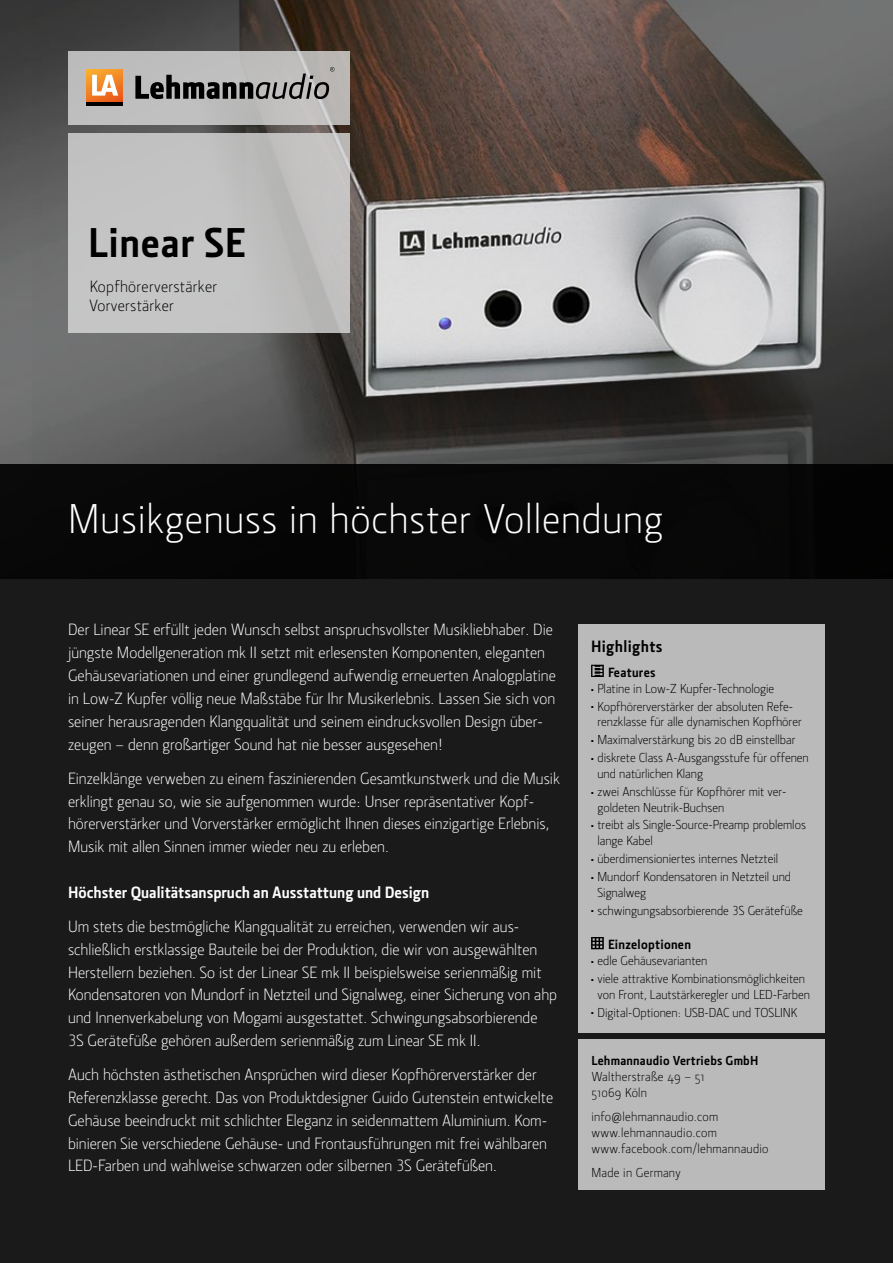
<style>
.page{position:relative;width:893px;height:1263px;background:#fff}
.page>*{position:absolute;margin:0;border:0;box-sizing:border-box;transform-origin:0 0}
.t1{font:300 42px "Section";letter-spacing:.02em;color:#fff}
.t2{font:700 42px "Section";letter-spacing:.02em;color:#000}
.t3{font:300 16.5px/22.8px "Section";color:#fff}
.t4{font:700 16.5px "Section";color:#fff}
.t5{font:300 16.5px/19.8px "Section";letter-spacing:.02em;color:#000}
.t6{font:700 16.5px "Section";letter-spacing:.02em;color:#000}
.t7{font:700 13.5px "Section";letter-spacing:.02em;color:#000}
.t8{font:300 13.2px/15.8px "Section";color:#000}
.t9{font:300 13.2px/15.8px "Section";letter-spacing:.02em;color:#000}
.t10{font:700 13.2px "Section";letter-spacing:.02em;color:#000}
.t11{font:300 3.9px "Section";color:#000}
.s1{font-family:"Section Light Caps";font-weight:400}
</style>
<div class="page">
<img style="left:0;top:0;width:893px;height:464px">
<div style="left:0;top:464px;width:893px;height:799px;background:linear-gradient(to bottom,#101010,#1f1f1f)"></div>
<div style="left:68px;top:134px;width:282px;height:199px;background:linear-gradient(to right,#c5c5c5,#bebdbd)"></div>
<div style="left:68px;top:51px;width:282px;height:74px;background:#bebdbd"></div>
<svg style="left:86px;top:69px;width:37px;height:32px"></svg>
<svg style="left:92px;top:75px;width:26px;height:21px"></svg>
<svg style="left:135px;top:67px;width:199px;height:32px"></svg>
<hr style="left:86px;top:102px;width:37px;height:4px;background:#000">
<div style="left:578px;top:624px;width:247px;height:408px;background:#bababa"></div>
<svg style="left:591px;top:665px;width:13px;height:12px"></svg>
<svg style="left:591px;top:937px;width:13px;height:12px"></svg>
<div style="left:578px;top:1039px;width:247px;height:151px;background:#bababa"></div>
<h1 class="t2" style="left:88px;top:218px;width:159px">Linear SE</h1>
<p class="t5" style="left:89px;top:276px;width:130px">Kopfhörerverstärker<br>Vorverstärker</p>
<h1 class="t1" style="left:68px;top:495px;width:596px">Musikgenuss in höchster Vollendung</h1>
<p class="t3" style="left:68px;top:618px;width:489px">Der Linear SE erfüllt jeden Wunsch selbst anspruchsvollster Musikliebhaber. Die jüngste Modellgeneration mk II setzt mit erlesensten Komponenten, eleganten Gehäusevariationen und einer grundlegend aufwendig erneuerten Analogplatine in Low-Z Kupfer völlig neue Maßstäbe für Ihr Musikerlebnis. Lassen Sie sich von seiner herausragenden Klangqualität und seinem eindrucksvollen Design über&shy;zeugen – denn großartiger Sound hat nie besser ausgesehen!</p>
<p class="t3" style="left:68px;top:767px;width:493px">Einzelklänge verweben zu einem faszinierenden Gesamtkunstwerk und die Musik erklingt genau so, wie sie aufgenommen wurde: Unser repräsentativer Kopf&shy;hörerverstärker und Vorverstärker ermöglicht Ihnen dieses einzigartige Erlebnis, Musik mit allen Sinnen immer wieder neu zu erleben.</p>
<p class="t4" style="left:68px;top:882px;width:363px">Höchster Qualitätsanspruch an Ausstattung und Design</p>
<p class="t3" style="left:68px;top:915px;width:490px">Um stets die bestmögliche Klangqualität zu erreichen, verwenden wir aus&shy;schließlich erstklassige Bauteile bei der Produktion, die wir von ausgewählten Herstellern beziehen. So ist der Linear SE mk II beispielsweise serienmäßig mit Kondensatoren von Mundorf in Netzteil und Signalweg, einer Sicherung von ahp und Innenverkabelung von Mogami ausgestattet. Schwingungsabsorbierende <span class="s1">3S</span> Gerätefüße gehören außerdem serienmäßig zum Linear SE mk II.</p>
<p class="t3" style="left:68px;top:1063px;width:487px">Auch höchsten ästhetischen Ansprüchen wird dieser Kopfhörerverstärker der Referenzklasse gerecht. Das von Produktdesigner Guido Gutenstein entwickelte Gehäuse beeindruckt mit schlichter Eleganz in seidenmattem Aluminium. Kom&shy;binieren Sie verschiedene Gehäuse- und Frontausführungen mit frei wählbaren LED-Farben und wahlweise schwarzen oder silbernen <span class="s1">3S</span> Gerätefüßen.</p>
<p class="t6" style="left:591px;top:637px;width:73px">Highlights</p>
<p class="t7" style="left:608px;top:664px;width:49px">Features</p>
<p class="t11" style="left:591px;top:687px;width:4px">≠</p>
<p class="t8" style="left:597px;top:680px;width:178px">Platine in Low-Z Kupfer-Technologie</p>
<p class="t11" style="left:591px;top:705px;width:4px">≠</p>
<p class="t8" style="left:597px;top:698px;width:206px">Kopfhörerverstärker der absoluten Refe&shy;renzklasse für alle dynamischen Kopfhörer</p>
<p class="t11" style="left:591px;top:738px;width:4px">≠</p>
<p class="t8" style="left:597px;top:732px;width:199px">Maximalverstärkung bis 20 dB einstellbar</p>
<p class="t11" style="left:591px;top:756px;width:4px">≠</p>
<p class="t8" style="left:597px;top:750px;width:213px">diskrete Class A-Ausgangsstufe für offenen und natürlichen Klang</p>
<p class="t11" style="left:591px;top:790px;width:4px">≠</p>
<p class="t8" style="left:597px;top:783px;width:189px">zwei Anschlüsse für Kopfhörer mit ver&shy;goldeten Neutrik-Buchsen</p>
<p class="t11" style="left:591px;top:824px;width:4px">≠</p>
<p class="t8" style="left:597px;top:817px;width:210px">treibt als Single-Source-Preamp problemlos lange Kabel</p>
<p class="t11" style="left:591px;top:857px;width:4px">≠</p>
<p class="t8" style="left:597px;top:851px;width:182px">überdimensioniertes internes Netzteil</p>
<p class="t11" style="left:591px;top:875px;width:4px">≠</p>
<p class="t8" style="left:597px;top:869px;width:195px">Mundorf Kondensatoren in Netzteil und<br>Signalweg</p>
<p class="t11" style="left:591px;top:909px;width:4px">≠</p>
<p class="t8" style="left:597px;top:902px;width:207px">schwingungsabsorbierende <span class="s1">3S</span> Gerätefüße</p>
<p class="t7" style="left:608px;top:937px;width:84px">Einzeloptionen</p>
<p class="t11" style="left:591px;top:959px;width:4px">≠</p>
<p class="t8" style="left:597px;top:953px;width:111px">edle Gehäusevarianten</p>
<p class="t11" style="left:591px;top:977px;width:4px">≠</p>
<p class="t8" style="left:597px;top:971px;width:214px">viele attraktive Kombinationsmöglichkeiten von Front, Lautstärkeregler und LED-Farben</p>
<p class="t11" style="left:591px;top:1011px;width:4px">≠</p>
<p class="t8" style="left:597px;top:1004px;width:201px">Digital-Optionen: USB-DAC und TOSLINK</p>
<p class="t10" style="left:591px;top:1053px;width:168px">Lehmannaudio Vertriebs GmbH</p>
<p class="t9" style="left:591px;top:1069px;width:115px">Waltherstraße 49 – 51<br>51069 Köln</p>
<p class="t9" style="left:591px;top:1109px;width:179px">info@lehmannaudio.com www.lehmannaudio.com www.facebook.com/lehmannaudio</p>
<p class="t9" style="left:591px;top:1165px;width:91px">Made in Germany</p>
</div>
